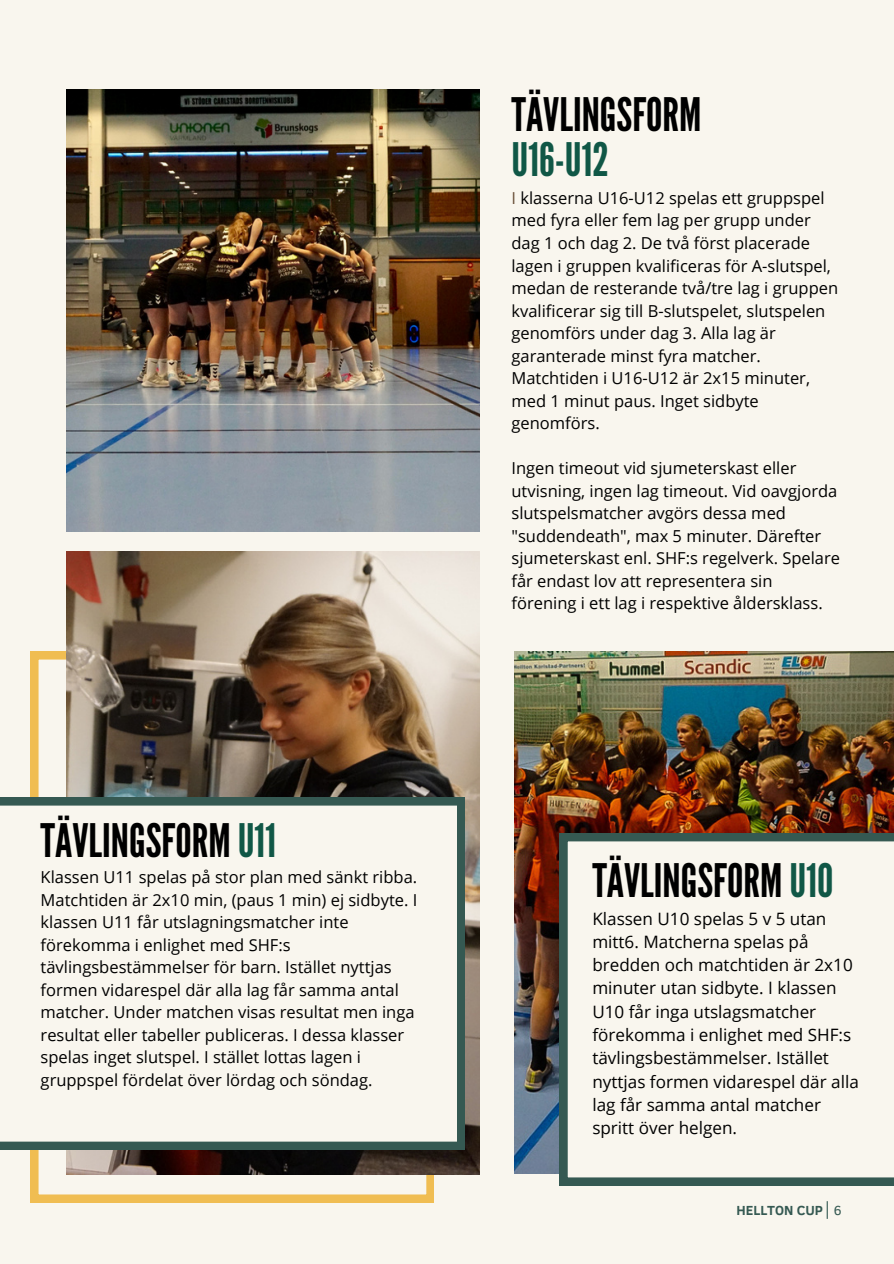
<style>
.page{position:relative;width:894px;height:1264px;background:#fff}
.page>*{position:absolute;margin:0;border:0;box-sizing:border-box;transform-origin:0 0}
.t1{font:46.05px/45px "League Gothic";color:#000}
.t2{font:17.1px/23.2px "Open Sans";color:#000}
.t3{font:16.5px/22.5px "Open Sans";color:#000}
.t4{font:700 13.5px "Clear Sans";color:#355952}
.t5{font:13.5px "Clear Sans";color:#355952}
.s1{color:#105746}
.s2{color:#6a513a}
</style>
<div class="page">
<div style="left:0;top:0;width:893px;height:1263px;background:#f9f6ee"></div>
<img style="left:514px;top:651px;width:379px;height:522px">
<svg style="left:31px;top:651px;width:402px;height:550px"></svg>
<img style="left:66px;top:552px;width:413px;height:622px">
<img style="left:66px;top:89px;width:413px;height:442px">
<svg style="left:0;top:797px;width:464px;height:352px"></svg>
<svg style="left:826px;top:1201px;width:1px;height:17px"></svg>
<svg style="left:559px;top:833px;width:334px;height:352px"></svg>
<h2 class="t1" style="left:41px;top:819px;width:237px">TÄVLINGSFORM <span class="s1">U11</span></h2>
<h2 class="t3" style="left:41px;top:865px;width:378px">Klassen U11 spelas på stor plan med sänkt ribba.<br>Matchtiden är 2x10 min, (paus 1 min) ej sidbyte. I klassen U11 får utslagningsmatcher inte förekomma i enlighet med SHF:s tävlingsbestämmelser för barn. Istället nyttjas formen vidarespel där alla lag får samma antal matcher. Under matchen visas resultat men inga resultat eller tabeller publiceras. I dessa klasser spelas inget slutspel. I stället lottas lagen i gruppspel fördelat över lördag och söndag.</h2>
<h1 class="t1" style="left:511px;top:93px;width:191px">TÄVLINGSFORM<br><span class="s1">U16-U12</span></h1>
<h1 class="t3" style="left:511px;top:186px;width:328px"><span class="s2">I</span> klasserna U16-U12 spelas ett gruppspel med fyra eller fem lag per grupp under dag 1 och dag 2. De två först placerade lagen i gruppen kvalificeras för A-slutspel, medan de resterande två/tre lag i gruppen kvalificerar sig till B-slutspelet, slutspelen genomförs under dag 3. Alla lag är garanterade minst fyra matcher.<br>Matchtiden i U16-U12 är 2x15 minuter, med 1 minut paus. Inget sidbyte genomförs.</h1>
<h2 class="t3" style="left:511px;top:456px;width:330px">Ingen timeout vid sjumeterskast eller utvisning, ingen lag timeout. Vid oavgjorda slutspelsmatcher avgörs dessa med "suddendeath", max 5 minuter. Därefter sjumeterskast enl. SHF:s regelverk. Spelare får endast lov att representera sin förening i ett lag i respektive åldersklass.</h2>
<p class="t1" style="left:592px;top:858px;width:242px">TÄVLINGSFORM <span class="s1">U10</span></p>
<p class="t2" style="left:592px;top:906px;width:268px">Klassen U10 spelas 5 v 5 utan mitt6. Matcherna spelas på bredden och matchtiden är 2x10 minuter utan sidbyte. I klassen<br>U10 får inga utslagsmatcher förekomma i enlighet med SHF:s tävlingsbestämmelser. Istället nyttjas formen vidarespel där alla lag får samma antal matcher spritt över helgen.</p>
<h1 class="t4" style="left:736px;top:1199px;width:88px">HELLTON CUP</h1>
<h2 class="t5" style="left:833px;top:1199px;width:9px">6</h2>
</div>
